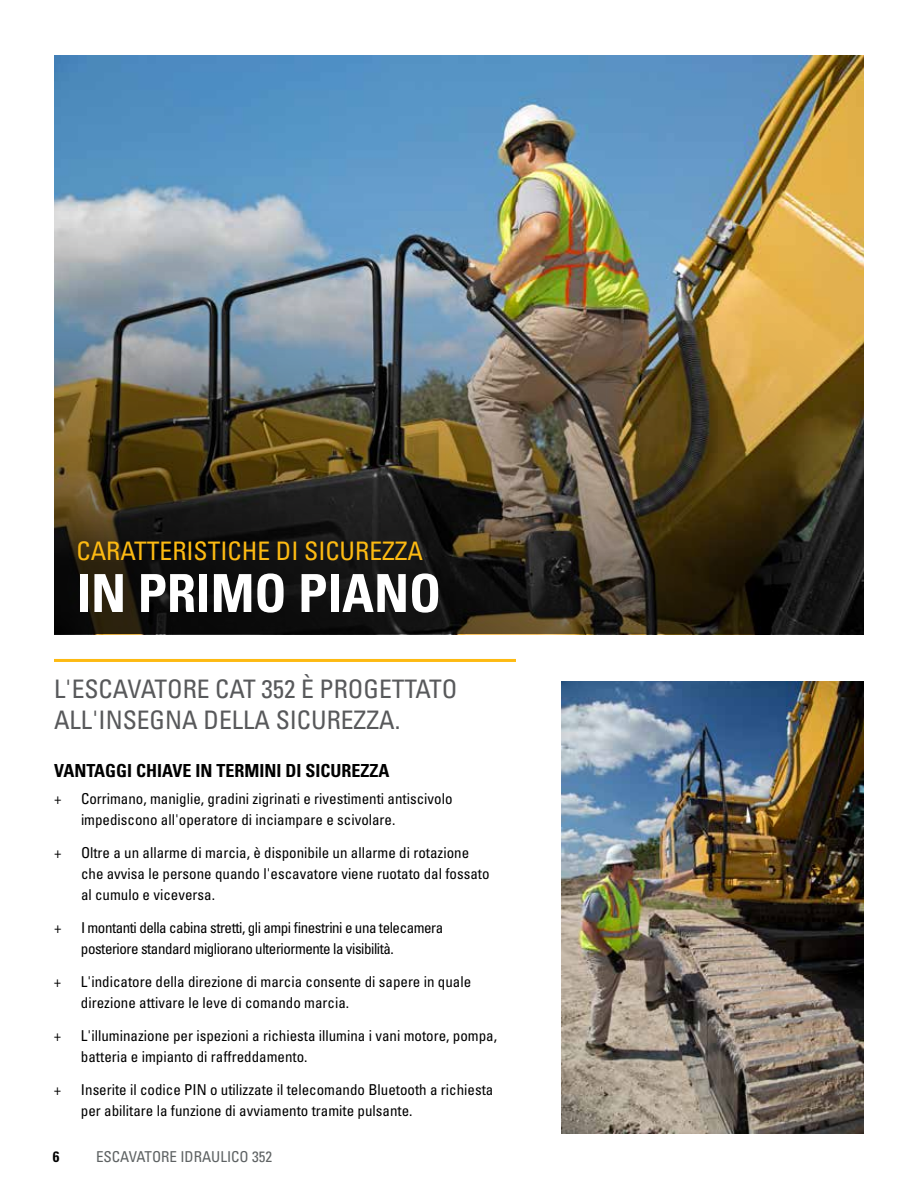
<style>
.page{position:relative;width:918px;height:1188px;background:#fff}
.page>*{position:absolute;margin:0;border:0;box-sizing:border-box;transform-origin:0 0}
.t1{font:700 condensed 52.5px "Univers LT Std";color:#fff}
.t2{font:condensed 25.5px/30.6px "Univers LT Std";color:#58595b}
.t3{font:condensed 25.5px "Univers LT Std";color:#fdba12}
.t4{font:700 condensed 18px "Univers LT Std";color:#000}
.t5{font:condensed 15px/21px "Univers LT Std";color:#000}
.t6{font:condensed 15px/21px "Univers LT Std";letter-spacing:-.03em;color:#000}
.t7{font:condensed 15px "Univers LT Std";color:#5e6263}
.t8{font:700 condensed 15px "Univers LT Std";color:#000}
</style>
<div class="page">
<hr style="left:54px;top:659px;width:462px;height:3px;background:#fdba12">
<img style="left:54px;top:55px;width:810px;height:107px">
<img style="left:54px;top:162px;width:810px;height:472px">
<img style="left:561px;top:681px;width:303px;height:453px">
<h2 class="t3" style="left:76px;top:534px;width:348px">CARATTERISTICHE DI SICUREZZA</h2>
<h1 class="t1" style="left:76px;top:561px;width:366px">IN PRIMO PIANO</h1>
<h2 class="t2" style="left:54px;top:673px;width:405px">L'ESCAVATORE CAT 352 È PROGETTATO<br>ALL'INSEGNA DELLA SICUREZZA.</h2>
<p class="t4" style="left:54px;top:760px;width:337px">VANTAGGI CHIAVE IN TERMINI DI SICUREZZA</p>
<p class="t5" style="left:54px;top:788px;width:9px">+</p>
<p class="t5" style="left:81px;top:788px;width:373px">Corrimano, maniglie, gradini zigrinati e rivestimenti antiscivolo impediscono all'operatore di inciampare e scivolare.</p>
<p class="t5" style="left:54px;top:842px;width:9px">+</p>
<p class="t5" style="left:81px;top:842px;width:410px">Oltre a un allarme di marcia, è disponibile un allarme di rotazione che avvisa le persone quando l'escavatore viene ruotato dal fossato al cumulo e viceversa.</p>
<p class="t5" style="left:54px;top:917px;width:9px">+</p>
<p class="t6" style="left:81px;top:917px;width:364px">I montanti della cabina stretti, gli ampi finestrini e una telecamera posteriore standard migliorano ulteriormente la visibilità.</p>
<p class="t5" style="left:54px;top:971px;width:9px">+</p>
<p class="t5" style="left:81px;top:971px;width:392px">L'indicatore della direzione di marcia consente di sapere in quale direzione attivare le leve di comando marcia.</p>
<p class="t5" style="left:54px;top:1025px;width:9px">+</p>
<p class="t5" style="left:81px;top:1025px;width:418px">L'illuminazione per ispezioni a richiesta illumina i vani motore, pompa, batteria e impianto di raffreddamento.</p>
<p class="t5" style="left:54px;top:1079px;width:9px">+</p>
<p class="t5" style="left:81px;top:1079px;width:414px">Inserite il codice PIN o utilizzate il telecomando Bluetooth a richiesta per abilitare la funzione di avviamento tramite pulsante.</p>
<p class="t8" style="left:53px;top:1147px;width:8px">6</p>
<p class="t7" style="left:96px;top:1147px;width:178px">ESCAVATORE IDRAULICO 352</p>
</div>
